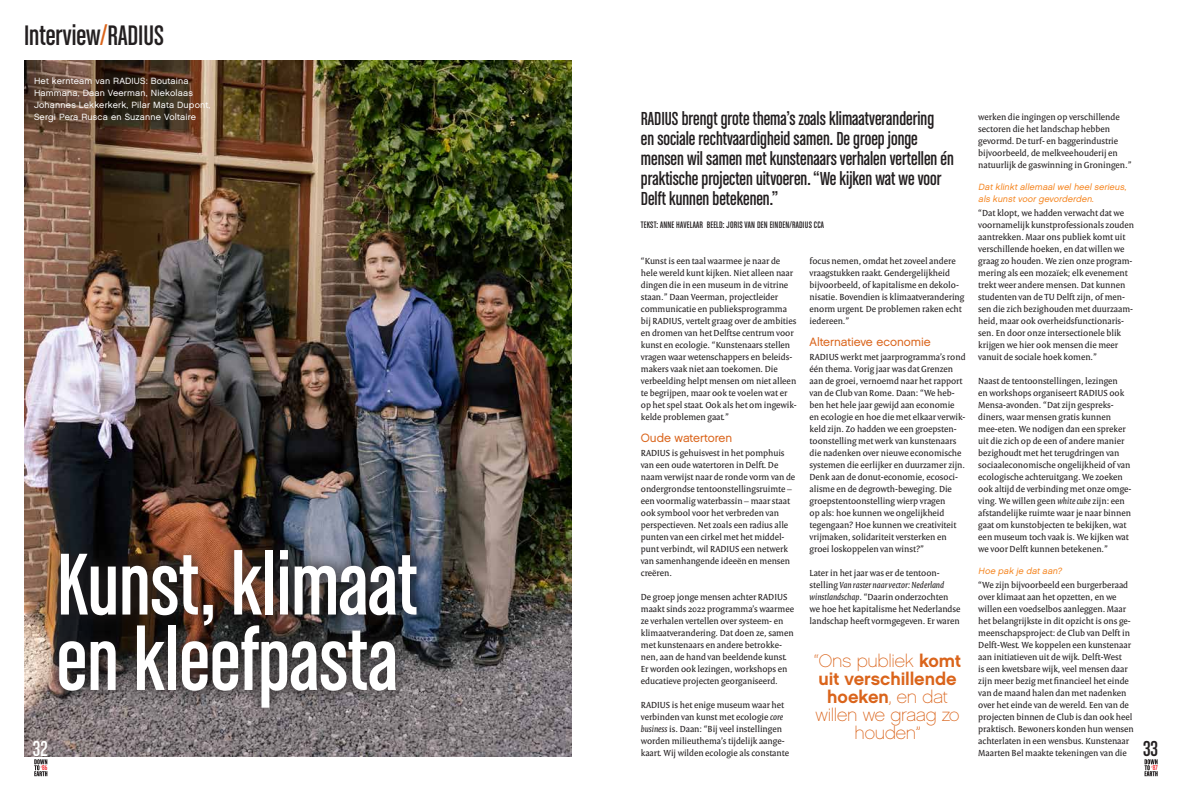
<style>
.page{position:relative;width:1191px;height:808px;background:#fff}
.page>*{position:absolute;margin:0;border:0;box-sizing:border-box;transform-origin:0 0}
.t1{font:93.2px/75.4px "Chalet Comprime Cologne Sixty";color:#fff}
.t2{font:30px "Chalet Comprime Cologne Sixty";color:#231f20}
.t3{font:23px "Chalet Comprime Cologne Eighty";color:#231f20}
.t4{font:23px "Chalet Comprime Cologne Eighty";color:#fff}
.t5{font:20px/20px "Chalet Comprime Cologne Sixty";color:#231f20}
.t6{font:18px/18px "Chalet Paris Nineteen Sixty";letter-spacing:-.01em;color:#da641b;text-align:center}
.t7{font:18px/18px "Chalet New York Nineteen Sixty";letter-spacing:-.005em;color:#da641b;text-align:center}
.t8{font:12px "Chalet London Nineteen Sixty";letter-spacing:-.005em;color:#da641b}
.t9{font:10px "Chalet Comprime Cologne Sixty";letter-spacing:.02em;color:#231f20}
.t10{font:9.5px/12px "Versa Pro";color:#231f20}
.t11{font:9px/12px "Chalet London Nineteen Sixty";letter-spacing:.02em;color:#fff}
.t12{font:italic 9px/12px "Chalet London Nineteen Sixty";color:#f58520}
.t13{font:7.7px "Chalet Comprime Cologne Seventy";color:#ee1d23}
.s1{color:#da641b}
.s2{font-style:italic}
.s3{font-family:"Chalet New York Nineteen Sixty"}
.s4{font-family:"Chalet Paris Nineteen Sixty"}
</style>
<div class="page">
<img style="left:24px;top:60px;width:547px;height:696px">
<svg style="left:1144px;top:759px;width:13px;height:17px"></svg>
<svg style="left:34px;top:759px;width:13px;height:17px"></svg>
<img style="left:46px;top:536px;width:384px;height:185px">
<h2 class="t2" style="left:24px;top:19px;width:141px">Interview<span class="s1">/</span>RADIUS</h2>
<p class="t11" style="left:34px;top:75px;width:178px">Het kernteam van RADIUS: Boutaina Hammana, Daan Veerman, Niekolaas Johannes Lekkerkerk, Pilar Mata Dupont, Sergi Pera Rusca en Suzanne Voltaire</p>
<h1 class="t1" style="left:57px;top:545px;width:362px">Kunst, klimaat en kleefpasta</h1>
<h3 class="t4" style="left:33px;top:736px;width:16px">32</h3>
<p class="t13" style="left:41px;top:763px;width:8px"><sup>#</sup>86</p>
<p class="t5" style="left:641px;top:108px;width:314px">RADIUS brengt grote thema’s zoals klimaatverandering<br>en sociale rechtvaardigheid samen. De groep jonge mensen wil samen met kunstenaars verhalen vertellen én praktische projecten uitvoeren. “We kijken wat we voor Delft kunnen betekenen.”</p>
<p class="t9" style="left:641px;top:219px;width:185px">TEKST: ANNE HAVELAAR BEELD: JORIS VAN DEN EINDEN/RADIUS CCA</p>
<p class="t10" style="left:641px;top:255px;width:157px">“Kunst is een taal waarmee je naar de hele wereld kunt kijken. Niet alleen naar dingen die in een museum in de vitrine staan.” Daan Veerman, projectleider communicatie en publieksprogramma bij RADIUS, vertelt graag over de ambities en dromen van het Delftse centrum voor kunst en ecologie. “Kunstenaars stellen vragen waar wetenschappers en beleids&shy;makers vaak niet aan toekomen. Die verbeelding helpt mensen om niet alleen te begrijpen, maar ook te voelen wat er op het spel staat. Ook als het om ingewik&shy;kelde problemen gaat.”</p>
<p class="t8" style="left:641px;top:430px;width:93px">Oude watertoren</p>
<p class="t10" style="left:641px;top:447px;width:156px">RADIUS is gehuisvest in het pomphuis van een oude watertoren in Delft. De naam verwijst naar de ronde vorm van de ondergrondse tentoonstellingsruimte – een voormalig waterbassin – maar staat ook symbool voor het verbreden van perspectieven. Net zoals een radius alle punten van een cirkel met het middel&shy;punt verbindt, wil RADIUS een netwerk van samenhangende ideeën en mensen creëren.</p>
<p class="t10" style="left:641px;top:591px;width:155px">De groep jonge mensen achter RADIUS maakt sinds 2022 programma’s waarmee ze verhalen vertellen over systeem- en klimaatverandering. Dat doen ze, samen met kunstenaars en andere betrokke&shy;nen, aan de hand van beeldende kunst.<br>Er worden ook lezingen, workshops en educatieve projecten georganiseerd.</p>
<p class="t10" style="left:641px;top:699px;width:150px">RADIUS is het enige museum waar het verbinden van kunst met ecologie <span class="s2">core business</span> is. Daan: “Bij veel instellingen worden milieuthema’s tijdelijk aange&shy;kaart. Wij wilden ecologie als constante</p>
<p class="t10" style="left:809px;top:255px;width:156px">focus nemen, omdat het zoveel andere vraagstukken raakt. Gendergelijkheid bijvoorbeeld, of kapitalisme en dekolo&shy;nisatie. Bovendien is klimaatverandering enorm urgent. De problemen raken echt iedereen.”</p>
<p class="t8" style="left:809px;top:334px;width:123px">Alternatieve economie</p>
<p class="t10" style="left:809px;top:351px;width:157px">RADIUS werkt met jaarprogramma’s rond één thema. Vorig jaar was dat Grenzen aan de groei, vernoemd naar het rapport van de Club van Rome. Daan: “We heb&shy;ben het hele jaar gewijd aan economie en ecologie en hoe die met elkaar verwik&shy;keld zijn. Zo hadden we een groepsten&shy;toonstelling met werk van kunstenaars die nadenken over nieuwe economische systemen die eerlijker en duurzamer zijn.<br>Denk aan de donut-economie, ecosoci&shy;alisme en de degrowth-beweging. Die groepstentoonstelling wierp vragen<br>op als: hoe kunnen we ongelijkheid tegengaan? Hoe kunnen we creativiteit vrijmaken, solidariteit versterken en groei loskoppelen van winst?”</p>
<p class="t10" style="left:809px;top:567px;width:152px">Later in het jaar was er de tentoon&shy;stelling <span class="s2">Van raster naar vector: Nederland winstlandschap</span>. “Daarin onderzochten we hoe het kapitalisme het Nederlandse landschap heeft vormgegeven. Er waren</p>
<h3 class="t6" style="left:814px;top:652px;width:148px">“Ons publiek <span class="s3">komt</span></h3>
<h3 class="t7" style="left:818px;top:669px;width:140px">uit verschillende hoeken<span class="s4">, en dat</span></h3>
<h3 class="t6" style="left:815px;top:706px;width:145px">willen we graag zo houden”</h3>
<p class="t10" style="left:978px;top:111px;width:155px">werken die ingingen op verschillende sectoren die het landschap hebben gevormd. De turf- en baggerindustrie bijvoorbeeld, de melkveehouderij en natuurlijk de gaswinning in Groningen.”</p>
<p class="t12" style="left:978px;top:181px;width:151px">Dat klinkt allemaal wel heel serieus, als kunst voor gevorderden.</p>
<p class="t10" style="left:978px;top:207px;width:157px">“Dat klopt, we hadden verwacht dat we voornamelijk kunstprofessionals zouden aantrekken. Maar ons publiek komt uit verschillende hoeken, en dat willen we graag zo houden. We zien onze program&shy;mering als een mozaïek; elk evenement trekt weer andere mensen. Dat kunnen studenten van de TU Delft zijn, of men&shy;sen die zich bezighouden met duurzaam&shy;heid, maar ook overheidsfunctionaris&shy;sen. En door onze intersectionele blik krijgen we hier ook mensen die meer vanuit de sociale hoek komen.”</p>
<p class="t10" style="left:978px;top:375px;width:155px">Naast de tentoonstellingen, lezingen<br>en workshops organiseert RADIUS ook Mensa--avonden. “Dat zijn gespreks&shy;diners, waar mensen gratis kunnen mee-eten. We nodigen dan een spreker uit die zich op de een of andere manier bezighoudt met het terugdringen van sociaaleconomische ongelijkheid of van ecologische achteruitgang. We zoeken ook altijd de verbinding met onze omge&shy;ving. We willen geen <span class="s2">white cube</span> zijn: een afstandelijke ruimte waar je naar binnen gaat om kunstobjecten te bekijken, wat een museum toch vaak is. We kijken wat we voor Delft kunnen betekenen.”</p>
<p class="t12" style="left:978px;top:565px;width:87px">Hoe pak je dat aan?</p>
<p class="t10" style="left:978px;top:579px;width:157px">“We zijn bijvoorbeeld een burgerberaad over klimaat aan het opzetten, en we willen een voedselbos aanleggen. Maar het belangrijkste in dit opzicht is ons ge&shy;meenschapsproject: de Club van Delft in Delft-West. We koppelen een kunstenaar aan initiatieven uit de wijk. Delft-West<br>is een kwetsbare wijk, veel mensen daar zijn meer bezig met financieel het einde van de maand halen dan met nadenken over het einde van de wereld. Een van de projecten binnen de Club is dan ook heel praktisch. Bewoners konden hun wensen achterlaten in een wensbus. Kunstenaar Maarten Bel maakte tekeningen van die</p>
<h3 class="t3" style="left:1143px;top:736px;width:17px">33</h3>
<p class="t13" style="left:1151px;top:763px;width:8px"><sup>#</sup>87</p>
</div>
